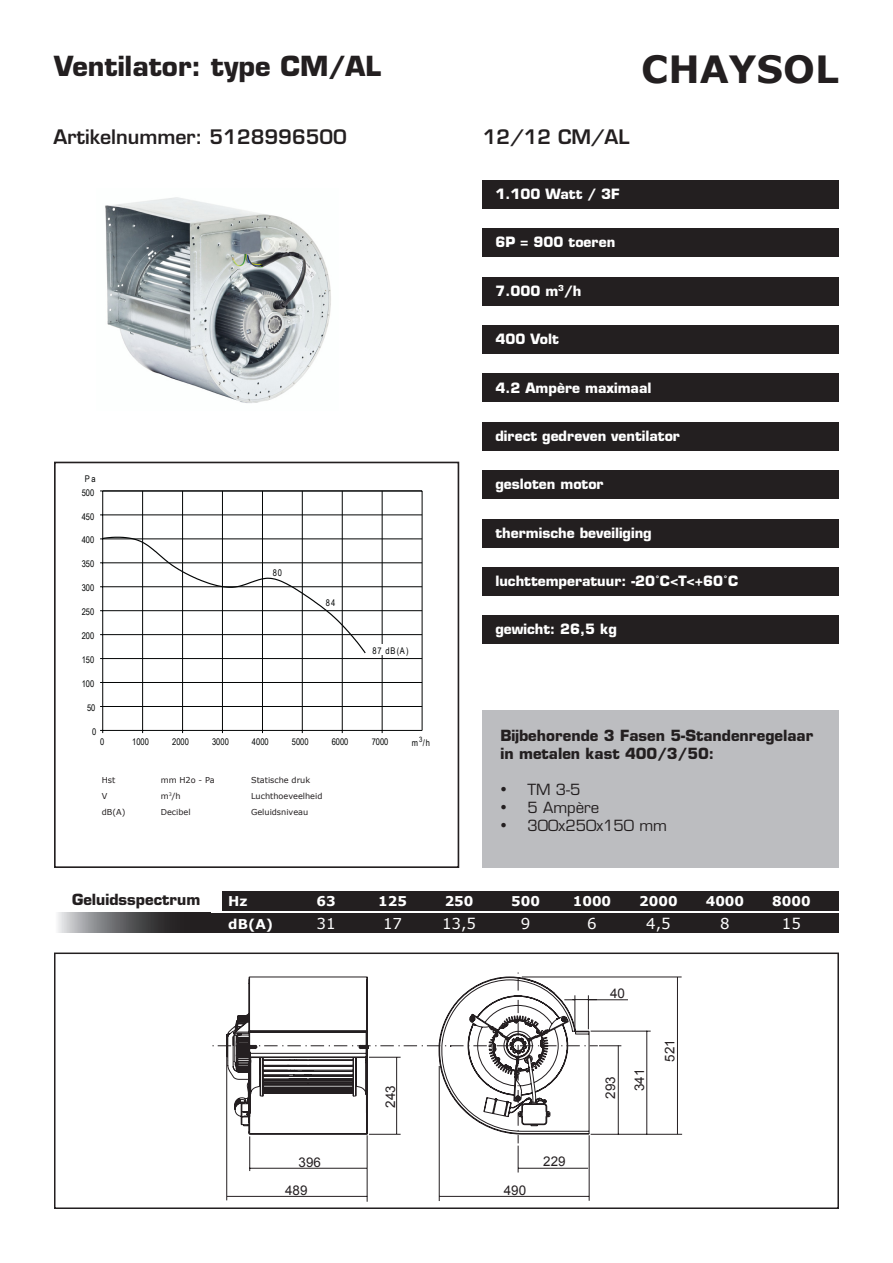
<style>
.page{position:relative;width:893px;height:1263px;background:#fff}
.page>*{position:absolute;margin:0;border:0;box-sizing:border-box;transform-origin:0 0}
.t1{font:700 37.5px "Verdana";color:#231f20}
.t2{font:700 27px "Eurostile";color:#231f20}
.t3{font:600 19.5px "Eurostile";color:#231f20}
.t4{font:700 15px/18px "Eurostile";color:#231f20}
.t5{font:15px "Eurostile";color:#231f20}
.t6{font:15px "Verdana";color:#fff}
.t7{font:700 13.95px "Eurostile";color:#fff}
.t8{font:700 13.5px/22.5px "Verdana";color:#fff}
.t9{font:13.35px "Arial";color:#241f21}
.t10{font:9.15px "Arial Narrow";color:#030505}
.t11{font:8.1px/16.4px "Verdana";color:#231f20}
.s1{font-family:"Times New Roman";font-size:18px}
</style>
<div class="page">
<div style="left:222px;top:892px;width:617px;height:19px;background:#231f20"></div>
<div style="left:207px;top:913px;width:632px;height:19px;background:#231f20"></div>
<svg style="left:58px;top:913px;width:149px;height:19px;background:#626163"></svg>
<div style="left:54px;top:952px;width:785px;height:257px;border:2px solid #231f20"></div>
<div style="left:54px;top:462px;width:405px;height:406px;border:2px solid #231f20"></div>
<div style="left:483px;top:710px;width:356px;height:158px;background:#bcbdc0"></div>
<img style="left:105px;top:197px;width:226px;height:206px">
<div style="left:483px;top:422px;width:356px;height:29px;background:#231f20"></div>
<div style="left:483px;top:519px;width:356px;height:29px;background:#231f20"></div>
<div style="left:483px;top:470px;width:356px;height:29px;background:#231f20"></div>
<div style="left:483px;top:325px;width:356px;height:29px;background:#231f20"></div>
<div style="left:483px;top:180px;width:356px;height:29px;background:#231f20"></div>
<div style="left:483px;top:228px;width:356px;height:29px;background:#231f20"></div>
<div style="left:483px;top:277px;width:356px;height:29px;background:#231f20"></div>
<div style="left:483px;top:374px;width:356px;height:28px;background:#231f20"></div>
<div style="left:483px;top:567px;width:356px;height:29px;background:#231f20"></div>
<div style="left:483px;top:615px;width:356px;height:29px;background:#231f20"></div>
<hr style="left:103px;top:730px;width:319px;height:1px;background:#030505">
<hr style="left:382px;top:491px;width:1px;height:239px;background:#030505">
<hr style="left:342px;top:491px;width:1px;height:239px;background:#030505">
<hr style="left:302px;top:491px;width:1px;height:239px;background:#030505">
<hr style="left:262px;top:491px;width:1px;height:239px;background:#030505">
<hr style="left:222px;top:491px;width:1px;height:239px;background:#030505">
<hr style="left:182px;top:491px;width:1px;height:239px;background:#030505">
<hr style="left:142px;top:491px;width:1px;height:239px;background:#030505">
<hr style="left:102px;top:491px;width:1px;height:239px;background:#030505">
<hr style="left:103px;top:515px;width:319px;height:1px;background:#030505">
<hr style="left:103px;top:539px;width:319px;height:1px;background:#030505">
<hr style="left:103px;top:562px;width:319px;height:1px;background:#030505">
<hr style="left:103px;top:586px;width:319px;height:1px;background:#030505">
<hr style="left:103px;top:610px;width:319px;height:1px;background:#030505">
<hr style="left:103px;top:634px;width:319px;height:1px;background:#030505">
<hr style="left:103px;top:658px;width:319px;height:1px;background:#030505">
<hr style="left:103px;top:682px;width:319px;height:1px;background:#030505">
<hr style="left:103px;top:706px;width:319px;height:1px;background:#030505">
<hr style="left:103px;top:491px;width:319px;height:1px;background:#030505">
<hr style="left:422px;top:491px;width:1px;height:239px;background:#030505">
<svg style="left:100px;top:536px;width:267px;height:123px"></svg>
<div style="left:372px;top:644px;width:37px;height:11px;background:#fff"></div>
<div style="left:273px;top:567px;width:10px;height:10px;background:#fff"></div>
<div style="left:326px;top:596px;width:10px;height:10px;background:#fff"></div>
<hr style="left:226px;top:1056px;width:1px;height:144px;background:#241f21">
<hr style="left:591px;top:1031px;width:60px;height:1px;background:#241f21">
<hr style="left:522px;top:977px;width:160px;height:1px;background:#241f21">
<hr style="left:646px;top:1031px;width:1px;height:103px;background:#241f21">
<hr style="left:591px;top:1134px;width:91px;height:1px;background:#241f21">
<hr style="left:589px;top:1135px;width:1px;height:66px;background:#241f21">
<hr style="left:439px;top:1196px;width:150px;height:1px;background:#241f21">
<hr style="left:439px;top:1066px;width:1px;height:135px;background:#241f21">
<hr style="left:227px;top:1196px;width:140px;height:1px;background:#241f21">
<hr style="left:367px;top:1135px;width:1px;height:67px;background:#241f21">
<hr style="left:677px;top:977px;width:1px;height:157px;background:#241f21">
<svg style="left:212px;top:972px;width:409px;height:200px"></svg>
<hr style="left:589px;top:999px;width:39px;height:1px;background:#241f21">
<hr style="left:575px;top:995px;width:1px;height:34px;background:#241f21">
<hr style="left:588px;top:995px;width:1px;height:34px;background:#241f21">
<h2 class="t2" style="left:54px;top:49px;width:329px">Ventilator: type CM/AL</h2>
<h1 class="t1" style="left:641px;top:45px;width:199px">CHAYSOL</h1>
<p class="t3" style="left:54px;top:125px;width:295px">Artikelnummer: 5128996500</p>
<p class="t10" style="left:85px;top:472px;width:12px">Pa</p>
<p class="t10" style="left:82px;top:486px;width:14px">500</p>
<p class="t10" style="left:82px;top:510px;width:14px">450</p>
<p class="t10" style="left:82px;top:533px;width:14px">400</p>
<p class="t10" style="left:82px;top:557px;width:14px">350</p>
<p class="t10" style="left:82px;top:581px;width:14px">300</p>
<p class="t10" style="left:82px;top:605px;width:14px">250</p>
<p class="t10" style="left:82px;top:629px;width:14px">200</p>
<p class="t10" style="left:82px;top:653px;width:14px">150</p>
<p class="t10" style="left:82px;top:677px;width:14px">100</p>
<p class="t10" style="left:87px;top:701px;width:10px">50</p>
<p class="t10" style="left:92px;top:725px;width:6px">0</p>
<p class="t10" style="left:273px;top:566px;width:11px">80</p>
<p class="t10" style="left:326px;top:596px;width:11px">84</p>
<p class="t10" style="left:372px;top:644px;width:38px">87 dB(A)</p>
<p class="t10" style="left:100px;top:735px;width:6px">0</p>
<p class="t10" style="left:132px;top:735px;width:18px">1000</p>
<p class="t10" style="left:172px;top:735px;width:18px">2000</p>
<p class="t10" style="left:212px;top:735px;width:18px">3000</p>
<p class="t10" style="left:252px;top:735px;width:18px">4000</p>
<p class="t10" style="left:292px;top:735px;width:18px">5000</p>
<p class="t10" style="left:332px;top:735px;width:18px">6000</p>
<p class="t10" style="left:372px;top:735px;width:18px">7000</p>
<p class="t10" style="left:412px;top:736px;width:20px">m<sup>3</sup>/h</p>
<p class="t11" style="left:102px;top:772px;width:25px">Hst<br>V dB(A)</p>
<p class="t11" style="left:161px;top:772px;width:56px">mm H2o - Pa m<sup>3</sup>/h<br>Decibel</p>
<p class="t11" style="left:251px;top:772px;width:73px">Statische druk<br>Luchthoeveelheid<br>Geluidsniveau</p>
<p class="t3" style="left:483px;top:124px;width:148px">12/12 CM/AL</p>
<p class="t7" style="left:495px;top:185px;width:126px">1.100 Watt / 3F</p>
<p class="t7" style="left:495px;top:233px;width:121px">6P = 900 toeren</p>
<p class="t7" style="left:495px;top:282px;width:88px">7.000 m<sup>3</sup>/h</p>
<p class="t7" style="left:495px;top:330px;width:65px">400 Volt</p>
<p class="t7" style="left:495px;top:379px;width:158px">4.2 Ampère maximaal</p>
<p class="t7" style="left:495px;top:427px;width:186px">direct gedreven ventilator</p>
<p class="t7" style="left:495px;top:476px;width:110px">gesloten motor</p>
<p class="t7" style="left:495px;top:524px;width:158px">thermische beveiliging</p>
<p class="t7" style="left:495px;top:572px;width:244px">luchttemperatuur: -20˚C&lt;T&lt;+60˚C</p>
<p class="t7" style="left:495px;top:621px;width:123px">gewicht: 26,5 kg</p>
<p class="t4" style="left:500px;top:727px;width:314px">Bijbehorende 3 Fasen 5-Standenregelaar in metalen kast 400/3/50:</p>
<p class="t5" style="left:500px;top:781px;width:81px"><span class="s1">•</span> TM 3-5</p>
<p class="t5" style="left:500px;top:799px;width:100px"><span class="s1">•</span> 5 Ampère</p>
<p class="t5" style="left:500px;top:817px;width:168px"><span class="s1">•</span> 300x250x150 mm</p>
<p class="t4" style="left:72px;top:890px;width:130px">Geluidsspectrum</p>
<p class="t8" style="left:228px;top:890px;width:46px">Hz dB(A)</p>
<p class="t8" style="left:706px;top:890px;width:40px">4000</p>
<p class="t8" style="left:317px;top:890px;width:21px">63</p>
<p class="t6" style="left:317px;top:913px;width:21px">31</p>
<p class="t8" style="left:445px;top:890px;width:30px">250</p>
<p class="t6" style="left:442px;top:913px;width:36px">13,5</p>
<p class="t8" style="left:511px;top:890px;width:30px">500</p>
<p class="t6" style="left:521px;top:913px;width:11px">9</p>
<p class="t8" style="left:573px;top:890px;width:40px">1000</p>
<p class="t6" style="left:587px;top:913px;width:11px">6</p>
<p class="t8" style="left:639px;top:890px;width:40px">2000</p>
<p class="t6" style="left:646px;top:913px;width:26px">4,5</p>
<p class="t8" style="left:378px;top:890px;width:30px">125</p>
<p class="t6" style="left:383px;top:913px;width:21px">17</p>
<p class="t6" style="left:720px;top:913px;width:11px">8</p>
<p class="t9" style="left:299px;top:1153px;width:24px">396</p>
<p class="t9" style="left:285px;top:1181px;width:24px">489</p>
<p class="t9" style="left:382px;top:1107px;width:24px;rotate:-90deg">243</p>
<p class="t9" style="left:504px;top:1181px;width:24px">490</p>
<p class="t9" style="left:543px;top:1152px;width:24px">229</p>
<p class="t9" style="left:610px;top:984px;width:16px">40</p>
<p class="t9" style="left:602px;top:1099px;width:24px;rotate:-90deg">293</p>
<p class="t9" style="left:631px;top:1091px;width:24px;rotate:-90deg">341</p>
<p class="t9" style="left:661px;top:1062px;width:24px;rotate:-90deg">521</p>
<p class="t8" style="left:772px;top:890px;width:40px">8000</p>
<p class="t6" style="left:782px;top:913px;width:21px">15</p>
</div>
